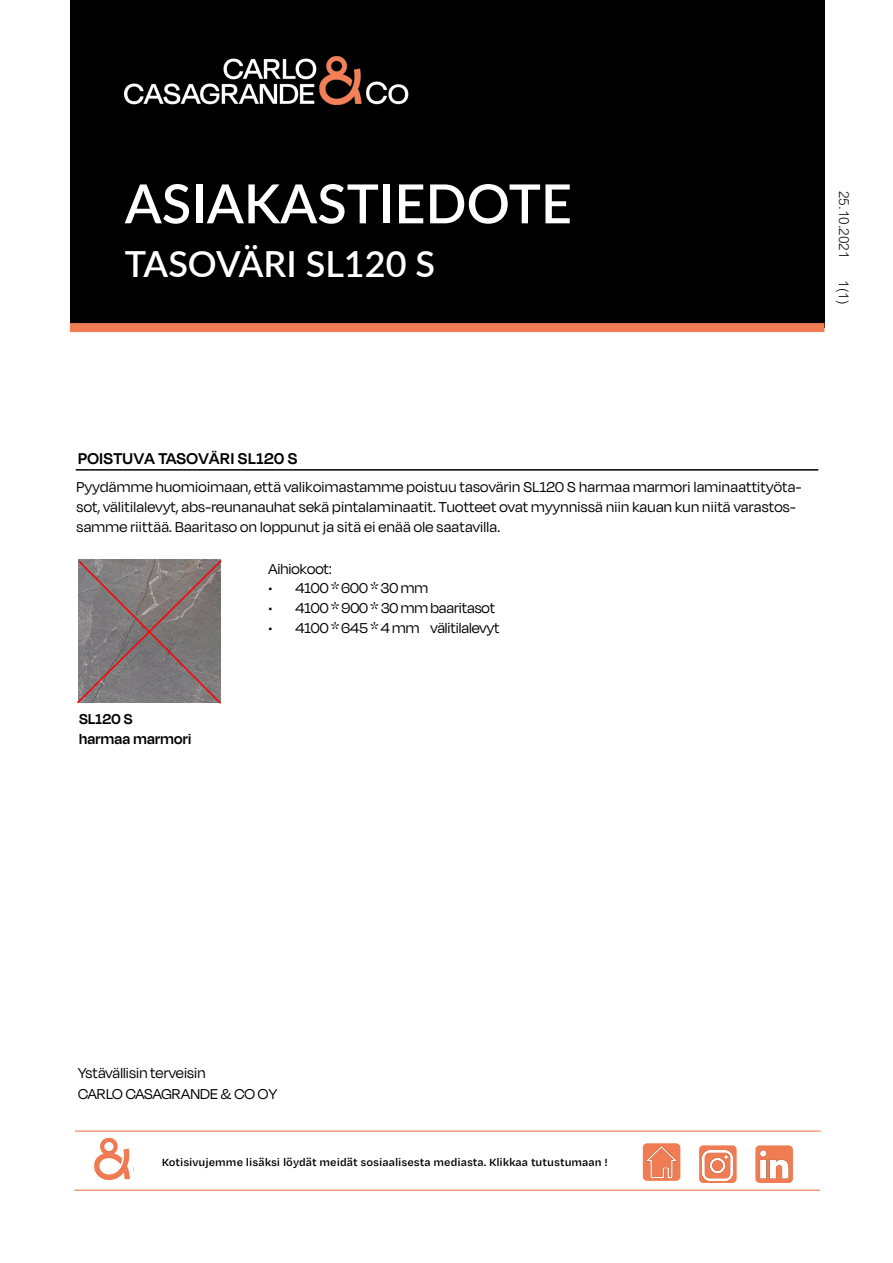
<style>
.page{position:relative;width:893px;height:1263px;background:#fff}
.page>*{position:absolute;margin:0;border:0;box-sizing:border-box;transform-origin:0 0}
.t1{font:600 54px "Lato";color:#fff}
.t2{font:600 36px "Lato";color:#fff}
.t3{font:600 18px "Degular Display";letter-spacing:.03em;color:#000}
.t4{font:16.5px/19.8px "Degular Display";letter-spacing:.02em;color:#000}
.t5{font:16.5px "Degular Display";color:#000}
.t6{font:600 16.5px "Degular Display";letter-spacing:.02em;color:#000}
.t7{font:300 13.5px "Arial Nova";color:#000}
.t8{font:600 12px "Degular Text";color:#000}
</style>
<div class="page">
<div style="left:70px;top:0;width:754px;height:327px;background:#000"></div>
<img style="left:125px;top:56px;width:284px;height:49px">
<hr style="left:75px;top:1130px;width:746px;height:2px;background:#ef7c53">
<hr style="left:74px;top:1190px;width:746px;height:1px;background:#ef7c53">
<div style="left:643px;top:1143px;width:37px;height:38px;background:#ef7c53;border-radius:4px"></div>
<img style="left:647px;top:1147px;width:29px;height:30px">
<div style="left:755px;top:1145px;width:38px;height:38px;background:#ef7c53;border-radius:4px"></div>
<img style="left:760px;top:1150px;width:28px;height:28px">
<div style="left:699px;top:1145px;width:38px;height:38px;background:#ef7c53;border-radius:4px"></div>
<img style="left:703px;top:1150px;width:30px;height:30px">
<img style="left:94px;top:1138px;width:36px;height:41px">
<hr style="left:76px;top:469px;width:742px;height:2px;background:#000">
<div style="left:70px;top:323px;width:754px;height:9px;background:#ef7c53"></div>
<svg style="left:77px;top:559px;width:145px;height:145px;background:#877c7d"></svg>
<p class="t1" style="left:125px;top:164px;width:449px">ASIAKASTIEDOTE</p>
<p class="t2" style="left:125px;top:238px;width:312px">TASOVÄRI SL120 S</p>
<p class="t7" style="left:851px;top:191px;width:69px;rotate:90deg">25.10.2021</p>
<p class="t7" style="left:851px;top:280px;width:26px;rotate:90deg">1(1)</p>
<p class="t3" style="left:78px;top:448px;width:221px">POISTUVA TASOVÄRI SL120 S</p>
<p class="t4" style="left:76px;top:477px;width:726px">Pyydämme huomioimaan, että valikoimastamme poistuu tasovärin SL120 S harmaa marmori laminaattityöta&shy;sot, välitilalevyt, abs-reunanauhat sekä pintalaminaatit. Tuotteet ovat myynnissä niin kauan kun niitä varastos&shy;samme riittää. Baaritaso on loppunut ja sitä ei enää ole saatavilla.</p>
<p class="t6" style="left:79px;top:709px;width:55px">SL120 S</p>
<p class="t6" style="left:79px;top:729px;width:114px">harmaa marmori</p>
<p class="t5" style="left:268px;top:559px;width:65px">Aihiokoot:</p>
<p class="t5" style="left:268px;top:579px;width:161px">• 4100 * 600 * 30 mm</p>
<p class="t5" style="left:268px;top:599px;width:228px">• 4100 * 900 * 30 mm baaritasot</p>
<p class="t5" style="left:268px;top:618px;width:232px">• 4100 * 645 * 4 mm välitilalevyt</p>
<p class="t4" style="left:78px;top:1062px;width:129px">Ystävällisin terveisin</p>
<p class="t4" style="left:78px;top:1083px;width:201px">CARLO CASAGRANDE &amp; CO OY</p>
<p class="t8" style="left:162px;top:1154px;width:447px">Kotisivujemme lisäksi löydät meidät sosiaalisesta mediasta. Klikkaa tutustumaan !</p>
</div>
